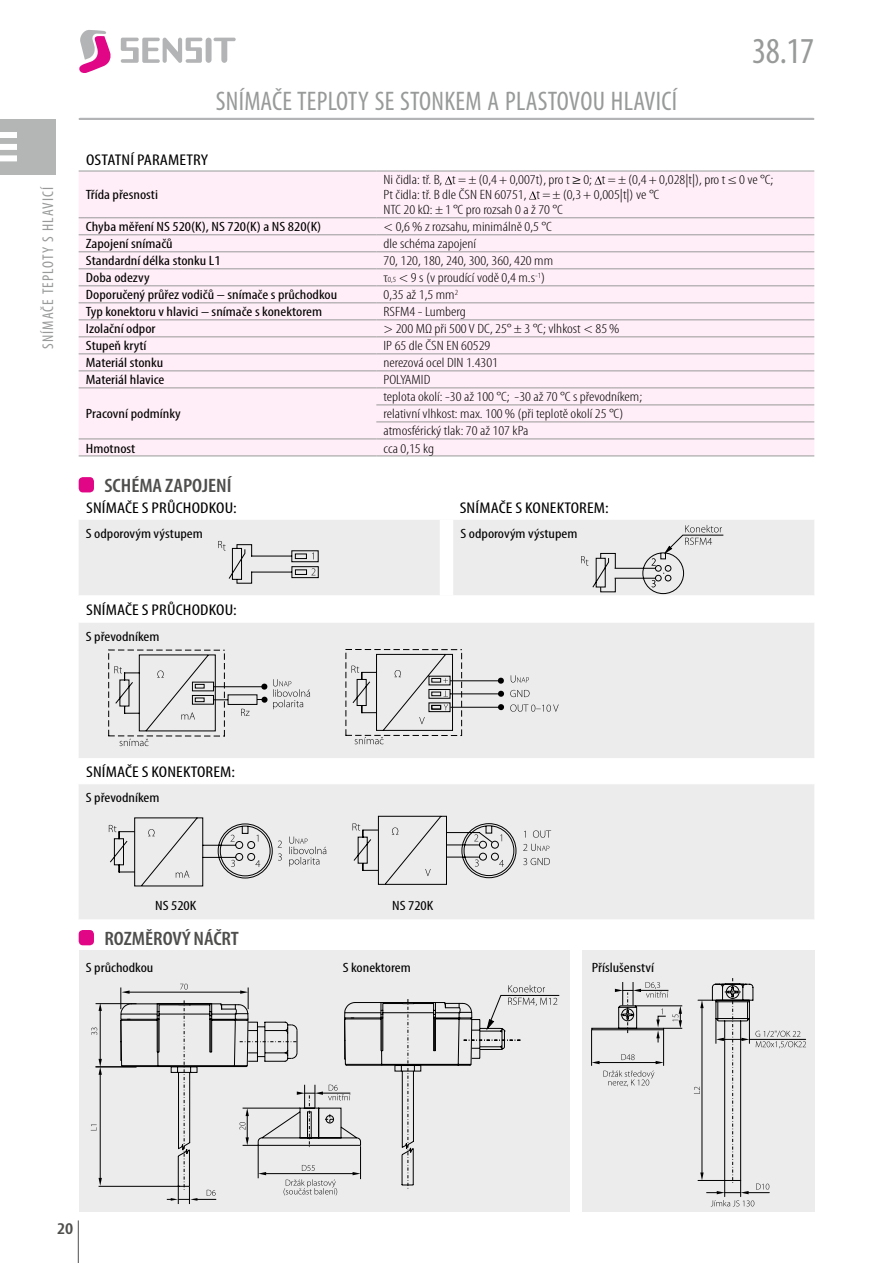
<style>
.page{position:relative;width:893px;height:1263px;background:#fff}
.page>*{position:absolute;margin:0;border:0;box-sizing:border-box;transform-origin:0 0}
.t1{font:condensed 36.6px "Myriad Pro";color:#989999}
.t2{font:condensed 27px "Myriad Pro";letter-spacing:.01em;color:#989999}
.t3{font:600 condensed 19.5px "Myriad Pro";color:#4e4e4d;scale:1.1 1}
.t4{font:600 condensed 16.5px "Myriad Pro";color:#4e4e4d;scale:1.2 1}
.t5{font:condensed 15.6px "Myriad Pro";letter-spacing:.01em;color:#000;scale:1.2 1}
.t6{font:condensed 15.6px "Myriad Pro";letter-spacing:.07em;color:#989999}
.t7{font:300 condensed 13.5px/15px "Myriad Pro";color:#000;scale:1.2 1}
.t8{font:condensed 13.5px "Myriad Pro";color:#000;scale:1.2 1}
.s1{font-weight:400}
.s2{font-size:7.8px}
</style>
<div class="page">
<hr style="left:78px;top:1220px;width:1px;height:43px;background:#4e4e4d">
<svg style="left:79px;top:30px;width:32px;height:43px"></svg>
<div style="left:206px;top:38px;width:6px;height:25px;background:#b3b4b5;border-radius:3px"></div>
<svg style="left:214px;top:38px;width:22px;height:25px"></svg>
<svg style="left:121px;top:38px;width:81px;height:25px"></svg>
<hr style="left:80px;top:118px;width:733px;height:2px;background:#b3b4b5">
<div style="left:582px;top:951px;width:232px;height:261px;background:#ececec"></div>
<svg style="left:694px;top:978px;width:112px;height:228px"></svg>
<svg style="left:591px;top:982px;width:92px;height:105px"></svg>
<div style="left:79px;top:951px;width:490px;height:261px;background:#ececec"></div>
<svg style="left:91px;top:984px;width:469px;height:220px"></svg>
<div style="left:79px;top:172px;width:735px;height:284px;background:#ffeef7"></div>
<hr style="left:79px;top:171px;width:297px;height:1px;background:#989999">
<hr style="left:376px;top:171px;width:438px;height:1px;background:#989999">
<hr style="left:79px;top:218px;width:297px;height:1px;background:#989999">
<hr style="left:376px;top:218px;width:438px;height:1px;background:#989999">
<hr style="left:79px;top:235px;width:297px;height:1px;background:#989999">
<hr style="left:376px;top:235px;width:438px;height:1px;background:#989999">
<hr style="left:79px;top:252px;width:297px;height:1px;background:#989999">
<hr style="left:376px;top:252px;width:438px;height:1px;background:#989999">
<hr style="left:79px;top:269px;width:297px;height:1px;background:#989999">
<hr style="left:376px;top:269px;width:438px;height:1px;background:#989999">
<hr style="left:79px;top:286px;width:297px;height:1px;background:#989999">
<hr style="left:376px;top:286px;width:438px;height:1px;background:#989999">
<hr style="left:79px;top:303px;width:297px;height:1px;background:#989999">
<hr style="left:376px;top:303px;width:438px;height:1px;background:#989999">
<hr style="left:79px;top:320px;width:297px;height:1px;background:#989999">
<hr style="left:376px;top:320px;width:438px;height:1px;background:#989999">
<hr style="left:79px;top:337px;width:297px;height:1px;background:#989999">
<hr style="left:376px;top:337px;width:438px;height:1px;background:#989999">
<hr style="left:79px;top:354px;width:297px;height:1px;background:#989999">
<hr style="left:376px;top:354px;width:438px;height:1px;background:#989999">
<hr style="left:79px;top:371px;width:297px;height:1px;background:#989999">
<hr style="left:376px;top:371px;width:438px;height:1px;background:#989999">
<hr style="left:79px;top:388px;width:297px;height:1px;background:#989999">
<hr style="left:376px;top:388px;width:438px;height:1px;background:#989999">
<hr style="left:376px;top:405px;width:438px;height:1px;background:#989999">
<hr style="left:376px;top:422px;width:438px;height:1px;background:#989999">
<hr style="left:79px;top:439px;width:297px;height:1px;background:#989999">
<hr style="left:376px;top:439px;width:438px;height:1px;background:#989999">
<hr style="left:79px;top:456px;width:297px;height:1px;background:#989999">
<hr style="left:376px;top:456px;width:438px;height:1px;background:#989999">
<svg style="left:445px;top:176px;width:7px;height:8px"></svg>
<svg style="left:594px;top:176px;width:8px;height:8px"></svg>
<svg style="left:529px;top:191px;width:7px;height:8px"></svg>
<div style="left:79px;top:520px;width:735px;height:75px;background:#ececec"></div>
<div style="left:440px;top:520px;width:13px;height:75px;background:#fff"></div>
<div style="left:79px;top:623px;width:735px;height:296px;background:#ececec"></div>
<svg style="left:79px;top:649px;width:735px;height:135px"></svg>
<svg style="left:92px;top:811px;width:235px;height:76px;background:#dbdbdb"></svg>
<svg style="left:581px;top:520px;width:157px;height:75px;background:#dedede"></svg>
<svg style="left:344px;top:809px;width:173px;height:76px;background:#d7d7d7"></svg>
<svg style="left:523px;top:844px;width:26px;height:7px"></svg>
<svg style="left:523px;top:858px;width:27px;height:7px"></svg>
<svg style="left:524px;top:830px;width:27px;height:8px"></svg>
<svg style="left:218px;top:541px;width:115px;height:54px;background:#d9d9d9"></svg>
<div style="left:79px;top:477px;width:15px;height:15px;background:#e10686;border-radius:4px"></div>
<div style="left:79px;top:930px;width:15px;height:15px;background:#e10686;border-radius:4px"></div>
<div style="left:0;top:119px;width:55px;height:55px;background:#b4b5b5"></div>
<div style="left:0;top:132px;width:17px;height:6px;background:#fff"></div>
<div style="left:0;top:144px;width:17px;height:6px;background:#fff"></div>
<div style="left:0;top:155px;width:17px;height:6px;background:#fff"></div>
<p class="t6" style="left:39px;top:349px;width:164px;rotate:-90deg">SNÍMAČE TEPLOTY S HLAVICÍ</p>
<h2 class="t2" style="left:216px;top:84px;width:463px">SNÍMAČE TEPLOTY SE STONKEM A PLASTOVOU HLAVICÍ</h2>
<h1 class="t1" style="left:752px;top:28px;width:64px">38.17</h1>
<p class="t5" style="left:86px;top:150px;width:103px">OSTATNÍ PARAMETRY</p>
<p class="t8" style="left:86px;top:187px;width:62px">Třída přesnosti</p>
<p class="t7" style="left:384px;top:172px;width:326px">Ni čidla: tř. B, t = ± (0,4 + 0,007t), pro t<span class="s1">≥</span>0; t = ± (0,4 + 0,028|t|), pro t≤0 ve °C;<br>Pt čidla: tř. B dle ČSN EN 60751, t = ± (0,3 + 0,005|t|) ve °C<br>NTC 20 kΩ: ± 1°C pro rozsah 0 a ž 70 °C</p>
<p class="t8" style="left:86px;top:219px;width:198px">Chyba měření NS 520(K), NS 720(K) a NS 820(K)</p>
<p class="t7" style="left:384px;top:219px;width:142px">&lt; 0,6% z rozsahu, minimálně 0,5 °C</p>
<p class="t8" style="left:86px;top:236px;width:74px">Zapojení snímačů</p>
<p class="t7" style="left:384px;top:236px;width:79px">dle schéma zapojení</p>
<p class="t8" style="left:86px;top:253px;width:114px">Standardní délka stonku L1</p>
<p class="t7" style="left:384px;top:253px;width:143px">70, 120, 180, 240, 300, 360, 420 mm</p>
<p class="t8" style="left:86px;top:270px;width:55px">Doba odezvy</p>
<p class="t7" style="left:384px;top:270px;width:136px">τ<span class="s2">0,5</span> &lt; 9 s (v proudící vodě 0,4 m.s<sup>-1</sup>)</p>
<p class="t8" style="left:86px;top:287px;width:211px">Doporučený průřez vodičů – snímače s průchodkou</p>
<p class="t7" style="left:384px;top:287px;width:64px">0,35 až 1,5 mm<sup>2</sup></p>
<p class="t8" style="left:86px;top:304px;width:198px">Typ konektoru v hlavici – snímače s konektorem</p>
<p class="t7" style="left:384px;top:304px;width:70px">RSFM4 - Lumberg</p>
<p class="t8" style="left:86px;top:321px;width:60px">Izolační odpor</p>
<p class="t7" style="left:384px;top:321px;width:198px">&gt; 200 MΩ při 500 V DC, 25° ± 3 °C; vlhkost &lt; 85%</p>
<p class="t8" style="left:86px;top:338px;width:52px">Stupeň krytí</p>
<p class="t7" style="left:384px;top:338px;width:90px">IP 65 dle ČSN EN 60529</p>
<p class="t8" style="left:86px;top:355px;width:66px">Materiál stonku</p>
<p class="t7" style="left:384px;top:355px;width:97px">nerezová ocel DIN 1.4301</p>
<p class="t8" style="left:86px;top:372px;width:67px">Materiál hlavice</p>
<p class="t7" style="left:384px;top:372px;width:41px">POLYAMID</p>
<p class="t8" style="left:86px;top:406px;width:81px">Pracovní podmínky</p>
<p class="t7" style="left:384px;top:388px;width:217px;line-height:17px">teplota okolí: -30 až 100 °C; -30 až 70 °C s převodníkem; relativní vlhkost: max. 100% (při teplotě okolí 25 °C) atmosférický tlak: 70 až 107 kPa</p>
<p class="t8" style="left:86px;top:440px;width:43px">Hmotnost</p>
<p class="t7" style="left:384px;top:440px;width:44px">cca 0,15 kg</p>
<h3 class="t3" style="left:104px;top:473px;width:117px">SCHÉMA ZAPOJENÍ</h3>
<p class="t5" style="left:86px;top:498px;width:127px">SNÍMAČE S PRŮCHODKOU:</p>
<p class="t5" style="left:460px;top:498px;width:126px">SNÍMAČE S KONEKTOREM:</p>
<p class="t8" style="left:86px;top:525px;width:99px">S odporovým výstupem</p>
<p class="t8" style="left:460px;top:525px;width:99px">S odporovým výstupem</p>
<p class="t5" style="left:86px;top:601px;width:127px">SNÍMAČE S PRŮCHODKOU:</p>
<p class="t8" style="left:86px;top:628px;width:63px">S převodníkem</p>
<p class="t5" style="left:86px;top:762px;width:126px">SNÍMAČE S KONEKTOREM:</p>
<p class="t8" style="left:86px;top:790px;width:63px">S převodníkem</p>
<p class="t8" style="left:155px;top:898px;width:36px">NS 520K</p>
<p class="t8" style="left:392px;top:898px;width:36px">NS 720K</p>
<h3 class="t3" style="left:104px;top:926px;width:124px">ROZMĚROVÝ NÁČRT</h3>
<p class="t8" style="left:86px;top:959px;width:58px">S průchodkou</p>
<p class="t8" style="left:343px;top:959px;width:58px">S konektorem</p>
<p class="t8" style="left:592px;top:959px;width:53px">Příslušenství</p>
<p class="t4" style="left:57px;top:1218px;width:15px">20</p>
</div>
